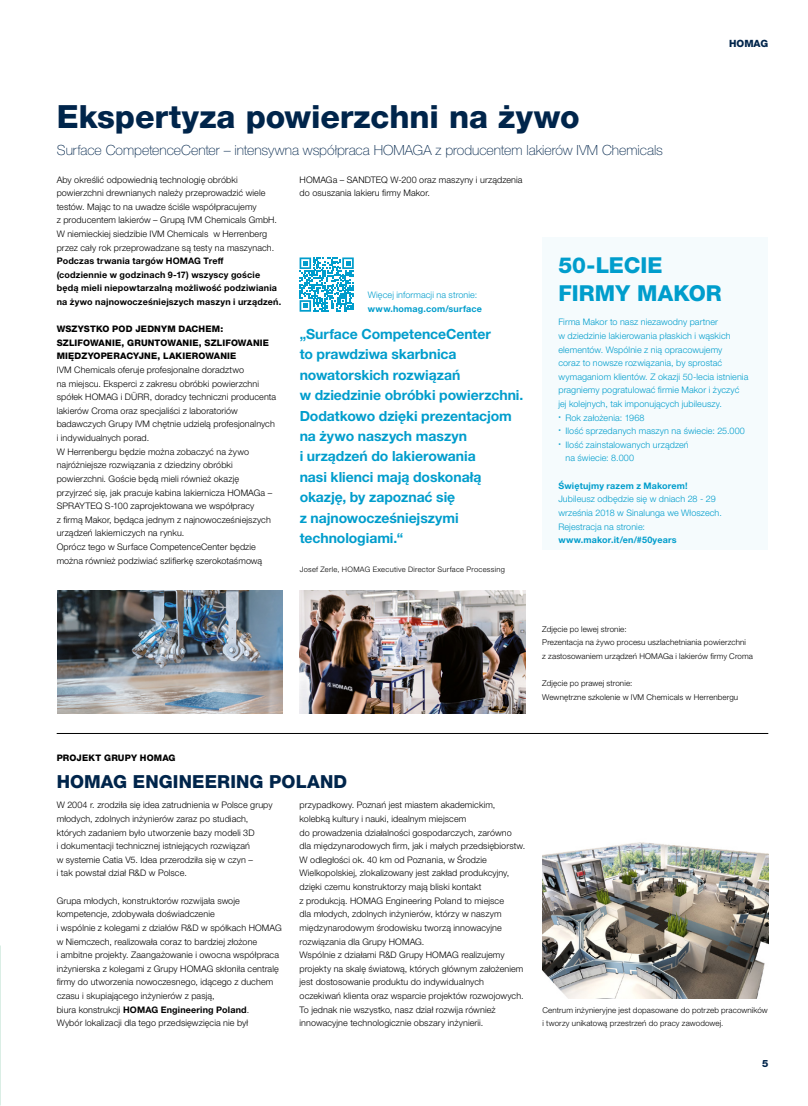
<style>
.page{position:relative;width:808px;height:1106px;background:#fff}
.page>*{position:absolute;margin:0;border:0;box-sizing:border-box;transform-origin:0 0}
._01_Headline_32pt_38{font:800 32px "Helvetica Neue LTW1 G";letter-spacing:-.005em;color:#00254b}
._01_Headline_22pt_28{font:800 22px/28px "Helvetica Neue LTW1 G";color:#009dcc}
._01_Headline_18pt_21{font:800 18px "Helvetica Neue LTW1 G";letter-spacing:.01em;color:#00254b}
._05_Zitat_14pt_16_8p{font:700 14px/20.4px "Helvetica Neue LTW1 G";letter-spacing:-.005em;color:#009dcc}
._02_Subline_14pt_16{font:100 14px "Helvetica Neue LTW1 G";color:#00254b}
.t1{font:800 10px "Helvetica Neue LTW1 G";color:#00254b}
._03_Copy_9pt_13_6pt{font:300 9px/13.6px "Helvetica Neue LTW1 G";letter-spacing:.01em;color:#000}
._03_Copy_9pt_13_6pt-2{font:300 9px/13.6px "Helvetica Neue LTW1 G";letter-spacing:.01em;color:#009dcc}
._03_Copy_9pt_13_6pt-3{font:800 9px/13.6px "Helvetica Neue LTW1 G";letter-spacing:.02em;color:#000}
._03_Copy_9pt_13_6pt-4{font:700 9px "Helvetica Neue LTW1 G";letter-spacing:.02em;color:#009dcc}
._03_Copyhead_9pt_13{font:800 9px "Helvetica Neue LTW1 G";letter-spacing:.02em;color:#000}
._04_BU_8pt_11_5pt_le{font:300 8px/13.6px "Helvetica Neue LTW1 G";letter-spacing:.015em;color:#000}
._04_BU_7_5pt_12pt_bl{font:300 7.5px "Helvetica Neue LTW1 G";letter-spacing:.035em;color:#000}
.s1{font-weight:700}
</style>
<div class="page">
<img style="left:0;top:945px;width:1px;height:161px">
<svg style="left:300px;top:257px;width:54px;height:55px"></svg>
<img style="left:57px;top:591px;width:226px;height:122px">
<img style="left:300px;top:591px;width:225px;height:122px">
<div style="left:542px;top:237px;width:226px;height:313px;background:#f5fbfd"></div>
<img style="left:542px;top:842px;width:226px;height:156px">
<hr style="left:57px;top:733px;width:711px;height:1px;background:#000">
<p class="_01_Headline_32pt_38" style="left:57px;top:98px;width:524px">Ekspertyza powierzchni na żywo</p>
<p class="_02_Subline_14pt_16" style="left:57px;top:142px;width:607px">Surface CompetenceCenter – intensywna współpraca HOMAGA z producentem lakierów IVM Chemicals</p>
<p class="t1" style="left:729px;top:37px;width:41px">HOMAG</p>
<p class="_03_Copy_9pt_13_6pt" style="left:57px;top:172px;width:226px">Aby określić odpowiednią technologię obróbki powierzchni drewnianych należy przeprowadzić wiele testów. Mając to na uwadze ściśle współpracujemy<br>z producentem lakierów – Grupą IVM Chemicals GmbH.<br>W niemieckiej siedzibie IVM Chemicals w Herrenberg przez cały rok przeprowadzane są testy na maszynach.<br><span class="s1">Podczas trwania targów HOMAG Treff<br>(codziennie w godzinach 9-17) wszyscy goście będą mieli niepowtarzalną możliwość podziwiania na żywo najnowocześniejszych maszyn i urządzeń.</span></p>
<p class="_03_Copy_9pt_13_6pt-3" style="left:57px;top:322px;width:214px">WSZYSTKO POD JEDNYM DACHEM:<br>SZLIFOWANIE, GRUNTOWANIE, SZLIFOWANIE<br>MIĘDZYOPERACYJNE, LAKIEROWANIE</p>
<p class="_03_Copy_9pt_13_6pt" style="left:57px;top:363px;width:221px">IVM Chemicals oferuje profesjonalne doradztwo<br>na miejscu. Eksperci z zakresu obróbki powierzchni spółek HOMAG i DÜRR, doradcy techniczni producenta lakierów Croma oraz specjaliści z laboratoriów badawczych Grupy IVM chętnie udzielą profesjonalnych i indywidualnych porad.</p>
<p class="_03_Copy_9pt_13_6pt" style="left:57px;top:444px;width:217px">W Herrenbergu będzie można zobaczyć na żywo najróżniejsze rozwiązania z dziedziny obróbki powierzchni. Goście będą mieli również okazję przyjrzeć się, jak pracuje kabina lakiernicza HOMAGa – SPRAYTEQ S-100 zaprojektowana we współpracy<br>z firmą Makor, będąca jednym z najnowocześniejszych urządzeń lakierniczych na rynku.</p>
<p class="_03_Copy_9pt_13_6pt" style="left:57px;top:540px;width:207px">Oprócz tego w Surface CompetenceCenter będzie można również podziwiać szlifierkę szerokotaśmową</p>
<p class="_03_Copy_9pt_13_6pt" style="left:300px;top:172px;width:225px">HOMAGa – SANDTEQ W-200 oraz maszyny i urządzenia do osuszania lakieru firmy Makor.</p>
<p class="_03_Copy_9pt_13_6pt-2" style="left:368px;top:288px;width:111px">Więcej informacji na stronie:</p>
<p class="_03_Copy_9pt_13_6pt-4" style="left:368px;top:303px;width:115px">www.homag.com/surface</p>
<p class="_05_Zitat_14pt_16_8p" style="left:300px;top:324px;width:225px">„Surface CompetenceCenter<br>to prawdziwa skarbnica nowatorskich rozwiązań<br>w dziedzinie obróbki powierzchni.<br>Dodatkowo dzięki prezentacjom na żywo naszych maszyn<br>i urządzeń do lakierowania<br>nasi klienci mają doskonałą okazję, by zapoznać się<br>z najnowocześniejszymi technologiami.“</p>
<p class="_04_BU_7_5pt_12pt_bl" style="left:300px;top:564px;width:207px">Josef Zerle, HOMAG Executive Director Surface Processing</p>
<p class="_01_Headline_22pt_28" style="left:558px;top:251px;width:165px">50-LECIE<br>FIRMY MAKOR</p>
<p class="_03_Copy_9pt_13_6pt-2" style="left:558px;top:315px;width:191px">Firma Makor to nasz niezawodny partner<br>w dziedzinie lakierowania płaskich i wąskich elementów. Wspólnie z nią opracowujemy<br>coraz to nowsze rozwiązania, by sprostać wymaganiom klientów. Z okazji 50-lecia istnienia pragniemy pogratulować firmie Makor i życzyć jej kolejnych, tak imponujących jubileuszy.</p>
<p class="_03_Copy_9pt_13_6pt-2" style="left:558px;top:410px;width:88px"><span class="s1">·</span> Rok założenia: 1968</p>
<p class="_03_Copy_9pt_13_6pt-2" style="left:558px;top:424px;width:188px"><span class="s1">·</span> Ilość sprzedanych maszyn na świecie: 25.000</p>
<p class="_03_Copy_9pt_13_6pt-2" style="left:565px;top:438px;width:125px;text-indent:-7px"><span class="s1">·</span> Ilość zainstalowanych urządzeń na świecie: 8.000</p>
<p class="_03_Copy_9pt_13_6pt-2" style="left:558px;top:478px;width:165px"><span class="s1">Świętujmy razem z Makorem!<br></span>Jubileusz odbędzie się w dniach 28 - 29 września 2018 w Sinalunga we Włoszech.</p>
<p class="_03_Copy_9pt_13_6pt-2" style="left:558px;top:519px;width:88px">Rejestracja na stronie:</p>
<p class="_03_Copy_9pt_13_6pt-4" style="left:558px;top:534px;width:120px">www.makor.it/en/#50years</p>
<p class="_04_BU_8pt_11_5pt_le" style="left:542px;top:622px;width:212px">Zdjęcie po lewej stronie:<br>Prezentacja na żywo procesu uszlachetniania powierzchni<br>z zastosowaniem urządzeń HOMAGa i lakierów firmy Croma</p>
<p class="_04_BU_8pt_11_5pt_le" style="left:542px;top:676px;width:197px">Zdjęcie po prawej stronie:<br>Wewnętrzne szkolenie w IVM Chemicals w Herrenbergu</p>
<p class="_03_Copyhead_9pt_13" style="left:57px;top:752px;width:120px">PROJEKT GRUPY HOMAG</p>
<p class="_01_Headline_18pt_21" style="left:57px;top:771px;width:292px">HOMAG ENGINEERING POLAND</p>
<p class="_03_Copy_9pt_13_6pt" style="left:57px;top:798px;width:217px">W 2004 r. zrodziła się idea zatrudnienia w Polsce grupy młodych, zdolnych inżynierów zaraz po studiach, których zadaniem było utworzenie bazy modeli 3D<br>i dokumentacji technicznej istniejących rozwiązań<br>w systemie Catia V5. Idea przerodziła się w czyn –<br>i tak powstał dział R&amp;D w Polsce.</p>
<p class="_03_Copy_9pt_13_6pt" style="left:57px;top:893px;width:185px">Grupa młodych, konstruktorów rozwijała swoje kompetencje, zdobywała doświadczenie</p>
<p class="_03_Copy_9pt_13_6pt" style="left:57px;top:920px;width:227px">i wspólnie z kolegami z działów R&amp;D w spółkach HOMAG w Niemczech, realizowała coraz to bardziej złożone<br>i ambitne projekty. Zaangażowanie i owocna współpraca inżynierska z kolegami z Grupy HOMAG skłoniła centralę firmy do utworzenia nowoczesnego, idącego z duchem czasu i skupiającego inżynierów z pasją,<br>biura konstrukcji <span class="s1">HOMAG Engineering Poland</span>.</p>
<p class="_03_Copy_9pt_13_6pt" style="left:57px;top:1016px;width:193px">Wybór lokalizacji dla tego przedsięwzięcia nie był</p>
<p class="_03_Copy_9pt_13_6pt" style="left:300px;top:798px;width:227px">przypadkowy. Poznań jest miastem akademickim, kolebką kultury i nauki, idealnym miejscem<br>do prowadzenia działalności gospodarczych, zarówno dla międzynarodowych firm, jak i małych przedsiębiorstw.<br>W odległości ok. 40 km od Poznania, w Środzie Wielkopolskiej, zlokalizowany jest zakład produkcyjny,</p>
<p class="_03_Copy_9pt_13_6pt" style="left:300px;top:880px;width:206px">dzięki czemu konstruktorzy mają bliski kontakt<br>z produkcją. HOMAG Engineering Poland to miejsce dla młodych, zdolnych inżynierów, którzy w naszym międzynarodowym środowisku tworzą innowacyjne rozwiązania dla Grupy HOMAG.</p>
<p class="_03_Copy_9pt_13_6pt" style="left:300px;top:948px;width:226px">Wspólnie z działami R&amp;D Grupy HOMAG realizujemy projekty na skalę światową, których głównym założeniem jest dostosowanie produktu do indywidualnych oczekiwań klienta oraz wsparcie projektów rozwojowych.<br>To jednak nie wszystko, nasz dział rozwija również innowacyjne technologicznie obszary inżynierii.</p>
<p class="_04_BU_8pt_11_5pt_le" style="left:542px;top:1002px;width:227px">Centrum inżynieryjne jest dopasowane do potrzeb pracowników i tworzy unikatową przestrzeń do pracy zawodowej.</p>
<p class="t1" style="left:762px;top:1057px;width:8px">5</p>
</div>
